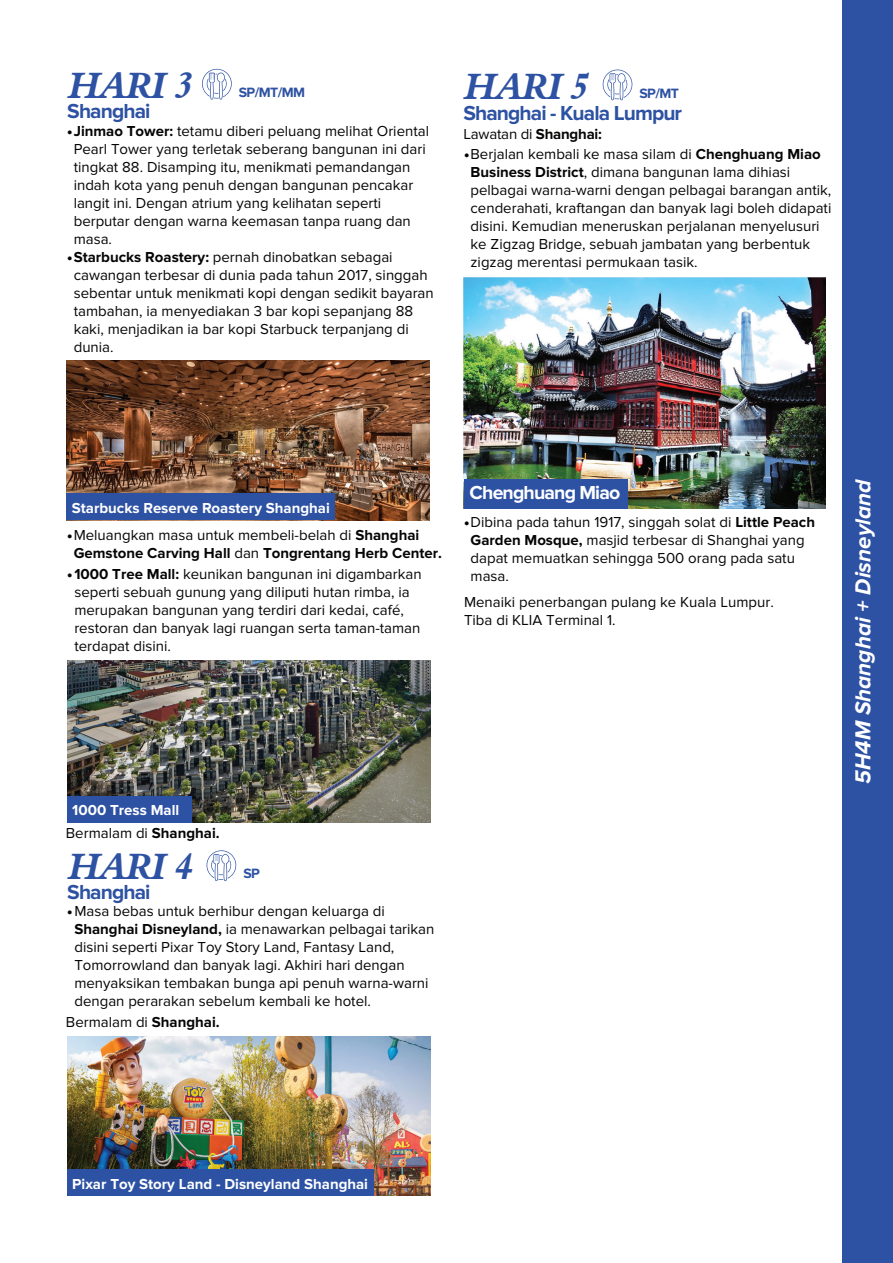
<style>
.page{position:relative;width:893px;height:1263px;background:#fff}
.page>*{position:absolute;margin:0;border:0;box-sizing:border-box;transform-origin:0 0}
.t1{font:37.5px "Aldine 401 BT Bold Italic A";letter-spacing:-.01em;color:#2e52a3}
.t2{font:italic 700 22.5px "Proxima Nova";color:#fff}
.t3{font:700 21px "Proxima Nova";letter-spacing:-.045em;color:#2e52a3}
.t4{font:700 19.5px "Proxima Nova";letter-spacing:-.045em;color:#fff}
.t5{font:15px/18px "Proxima Nova";color:#040504}
.t6{font:700 15px/18px "Proxima Nova";color:#040504}
.t7{font:700 15px "Proxima Nova";color:#fff}
.t8{font:15px "Proxima Nova";letter-spacing:-.015em;color:#050504}
.t9{font:700 13.95px "Proxima Nova";letter-spacing:-.045em;color:#2e52a3}
.s1{font-weight:900}
.s2{font-weight:700}
.s3{font-weight:400}
</style>
<div class="page">
<svg style="left:206px;top:850px;width:31px;height:31px"></svg>
<div style="left:842px;top:0;width:51px;height:1263px;background:#2e52a3"></div>
<svg style="left:602px;top:69px;width:31px;height:31px"></svg>
<svg style="left:202px;top:68px;width:30px;height:32px"></svg>
<img style="left:67px;top:360px;width:363px;height:160px">
<div style="left:67px;top:494px;width:268px;height:26px;background:#2e52a3"></div>
<img style="left:67px;top:660px;width:363px;height:163px">
<div style="left:67px;top:796px;width:125px;height:26px;background:#2e52a3"></div>
<img style="left:67px;top:1036px;width:364px;height:160px">
<div style="left:67px;top:1169px;width:307px;height:27px;background:#2e52a3"></div>
<img style="left:464px;top:278px;width:361px;height:230px">
<div style="left:464px;top:479px;width:163px;height:29px;background:#2e52a3"></div>
<h1 class="t1" style="left:69px;top:62px;width:126px">HARI 3</h1>
<p class="t9" style="left:239px;top:84px;width:68px">SP/MT/MM</p>
<p class="t5" style="left:74px;top:122px;width:357px;text-indent:-7px"><span class="s1">•</span><span class="s2">Jinmao Tower:</span> tetamu diberi peluang melihat Oriental Pearl Tower yang terletak seberang bangunan ini dari tingkat 88. Disamping itu, menikmati pemandangan indah kota yang penuh dengan bangunan pencakar langit ini. Dengan atrium yang kelihatan seperti berputar dengan warna keemasan tanpa ruang dan masa.</p>
<p class="t5" style="left:74px;top:248px;width:362px;text-indent:-7px"><span class="s1">•</span><span class="s2">Starbucks Roastery:</span> pernah dinobatkan sebagai cawangan terbesar di dunia pada tahun 2017, singgah sebentar untuk menikmati kopi dengan sedikit bayaran tambahan, ia menyediakan 3 bar kopi sepanjang 88 kaki, menjadikan ia bar kopi Starbuck terpanjang di dunia.</p>
<h3 class="t3" style="left:67px;top:99px;width:85px">Shanghai</h3>
<h1 class="t1" style="left:465px;top:62px;width:126px">HARI 5</h1>
<p class="t9" style="left:639px;top:85px;width:41px">SP/MT</p>
<h3 class="t3" style="left:463px;top:101px;width:220px">Shanghai - Kuala Lumpur</h3>
<p class="t8" style="left:463px;top:125px;width:140px">Lawatan di <span class="s2">Shanghai:</span></p>
<p class="t5" style="left:464px;top:145px;width:358px"><span class="s1">•</span>Berjalan kembali ke masa silam di <span class="s2">Chenghuang Miao</span></p>
<p class="t5" style="left:471px;top:163px;width:362px"><span class="s2">Business District</span>, dimana bangunan lama dihiasi pelbagai warna-warni dengan pelbagai barangan antik, cenderahati, kraftangan dan banyak lagi boleh didapati disini. Kemudian meneruskan perjalanan menyelusuri ke Zigzag Bridge, sebuah jambatan yang berbentuk zigzag merentasi permukaan tasik.</p>
<p class="t7" style="left:72px;top:499px;width:260px">Starbucks Reserve Roastery Shanghai</p>
<p class="t6" style="left:74px;top:526px;width:370px;text-indent:-7px"><span class="s1">•</span><span class="s3">Meluangkan masa untuk membeli-belah di</span> Shanghai<br>Gemstone Carving Hall <span class="s3">dan</span> Tongrentang Herb Center.</p>
<p class="t5" style="left:74px;top:565px;width:349px;text-indent:-7px"><span class="s1">•</span><span class="s2">1000 Tree Mall:</span> keunikan bangunan ini digambarkan seperti sebuah gunung yang diliputi hutan rimba, ia merupakan bangunan yang terdiri dari kedai, café, restoran dan banyak lagi ruangan serta taman-taman terdapat disini.</p>
<h3 class="t4" style="left:470px;top:481px;width:152px">Chenghuang Miao</h3>
<p class="t5" style="left:471px;top:513px;width:346px;text-indent:-7px"><span class="s1">•</span>Dibina pada tahun 1917, singgah solat di <span class="s2">Little Peach Garden Mosque,</span> masjid terbesar di Shanghai yang dapat memuatkan sehingga 500 orang pada satu masa.</p>
<p class="t5" style="left:464px;top:593px;width:311px">Menaiki penerbangan pulang ke Kuala Lumpur.<br>Tiba di KLIA Terminal 1.</p>
<p class="t7" style="left:72px;top:801px;width:109px">1000 Tress Mall</p>
<p class="t5" style="left:66px;top:824px;width:155px">Bermalam di <span class="s2">Shanghai.</span></p>
<h1 class="t1" style="left:69px;top:843px;width:126px">HARI 4</h1>
<h3 class="t3" style="left:67px;top:880px;width:85px">Shanghai</h3>
<p class="t9" style="left:243px;top:866px;width:18px">SP</p>
<p class="t5" style="left:74px;top:903px;width:362px;text-indent:-7px"><span class="s1">•</span>Masa bebas untuk berhibur dengan keluarga di <span class="s2">Shanghai Disneyland,</span> ia menawarkan pelbagai tarikan disini seperti Pixar Toy Story Land, Fantasy Land, Tomorrowland dan banyak lagi. Akhiri hari dengan menyaksikan tembakan bunga api penuh warna-warni dengan perarakan sebelum kembali ke hotel.</p>
<p class="t5" style="left:66px;top:1013px;width:155px">Bermalam di <span class="s2">Shanghai.</span></p>
<h2 class="t2" style="left:850px;top:784px;width:306px;rotate:-90deg">5H4M Shanghai + Disneyland</h2>
<p class="t7" style="left:72px;top:1175px;width:297px">Pixar Toy Story Land - Disneyland Shanghai</p>
</div>
